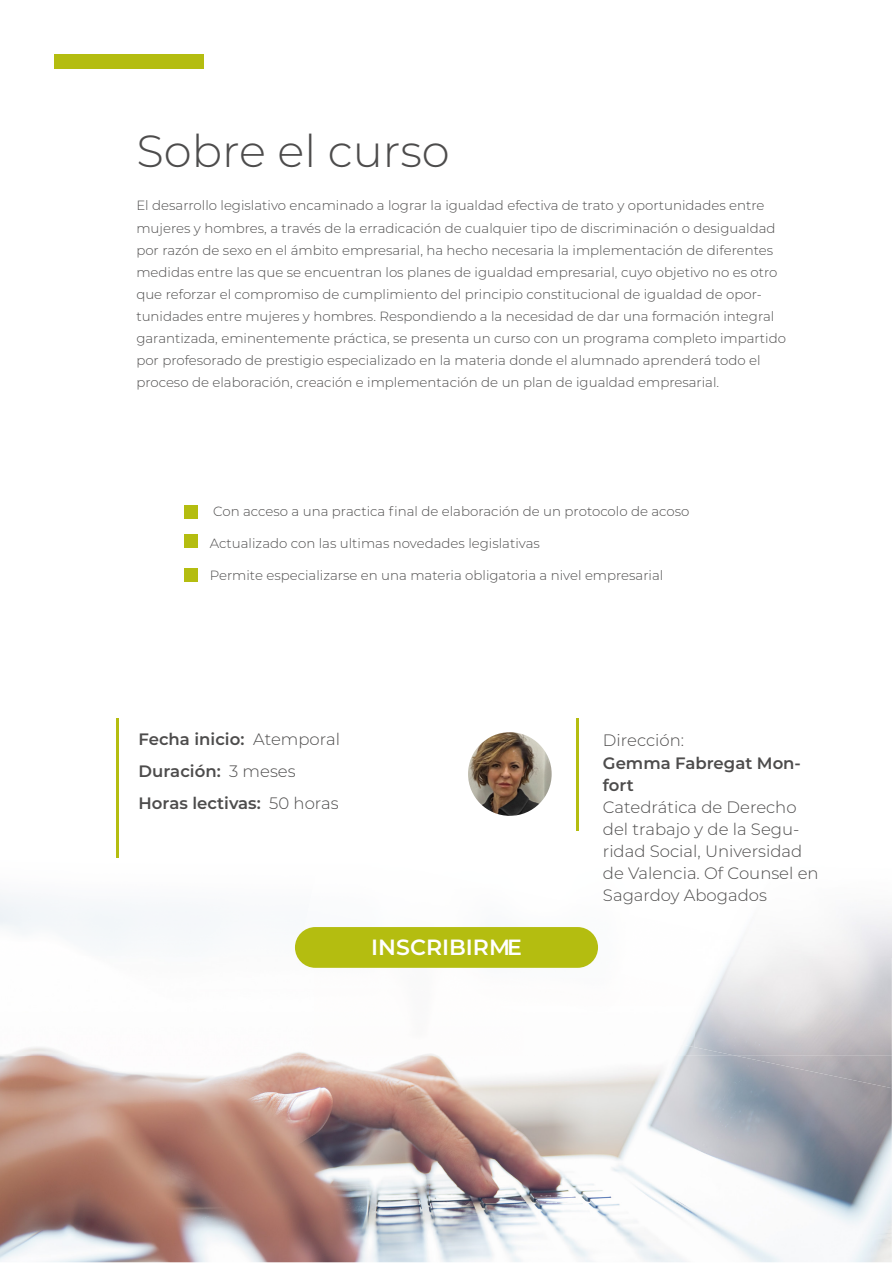
<style>
.page{position:relative;width:893px;height:1263px;background:#fff}
.page>*{position:absolute;margin:0;border:0;box-sizing:border-box;transform-origin:0 0}
.t1{font:300 45px "Montserrat";color:#4d4c4c}
.t2{font:600 22.05px "Montserrat";color:#fff}
.t3{font:300 16.5px/22px "Montserrat";color:#4d4c4c}
.t4{font:600 16.5px/32.1px "Montserrat";color:#4d4c4c}
.t5{font:300 13.35px/22px "Montserrat";color:#4d4c4c}
.s1{font-weight:300}
</style>
<div class="page">
<div style="left:54px;top:54px;width:149px;height:14px;background:#b4bd10"></div>
<div style="left:184px;top:505px;width:14px;height:14px;background:#b4bd10"></div>
<div style="left:184px;top:534px;width:14px;height:13px;background:#b4bd10"></div>
<div style="left:184px;top:568px;width:14px;height:13px;background:#b4bd10"></div>
<img style="left:0;top:1055px;width:892px;height:207px">
<img style="left:679px;top:1047px;width:15px;height:8px">
<img style="left:733px;top:1055px;width:159px;height:33px">
<img style="left:694px;top:957px;width:198px;height:98px">
<img style="left:684px;top:1026px;width:10px;height:21px">
<div style="left:295px;top:927px;width:303px;height:41px;background:#b4bd10;border-radius:20px"></div>
<hr style="left:116px;top:718px;width:3px;height:139px;background:#b4bd10">
<hr style="left:576px;top:718px;width:3px;height:112px;background:#b4bd10">
<img style="left:468px;top:732px;width:84px;height:84px;border-radius:42px">
<h1 class="t1" style="left:136px;top:120px;width:315px">Sobre el curso</h1>
<p class="t5" style="left:136px;top:194px;width:651px">El desarrollo legislativo encaminado a lograr la igualdad efectiva de trato y oportunidades entre mujeres y hombres, a través de la erradicación de cualquier tipo de discriminación o desigualdad por razón de sexo en el ámbito empresarial, ha hecho necesaria la implementación de diferentes medidas entre las que se encuentran los planes de igualdad empresarial, cuyo objetivo no es otro que reforzar el compromiso de cumplimiento del principio constitucional de igualdad de opor&shy;tunidades entre mujeres y hombres. Respondiendo a la necesidad de dar una formación integral garantizada, eminentemente práctica, se presenta un curso con un programa completo impartido por profesorado de prestigio especializado en la materia donde el alumnado aprenderá todo el proceso de elaboración, creación e implementación de un plan de igualdad empresarial.</p>
<p class="t5" style="left:213px;top:500px;width:478px">Con acceso a una practica final de elaboración de un protocolo de acoso</p>
<p class="t5" style="left:210px;top:532px;width:332px">Actualizado con las ultimas novedades legislativas</p>
<p class="t5" style="left:210px;top:564px;width:455px">Permite especializarse en una materia obligatoria a nivel empresarial</p>
<p class="t4" style="left:139px;top:722px;width:203px">Fecha inicio: <span class="s1">Atemporal<br></span>Duración: <span class="s1">3 meses<br></span>Horas lectivas: <span class="s1">50 horas</span></p>
<p class="t3" style="left:603px;top:729px;width:83px">Dirección:</p>
<p class="t4" style="left:603px;top:751px;width:199px;line-height:22px">Gemma Fabregat Mon&shy;fort</p>
<p class="t3" style="left:603px;top:795px;width:217px">Catedrática de Derecho del trabajo y de la Segu&shy;ridad Social, Universidad de Valencia. Of Counsel en<br>Sagardoy Abogados</p>
<h2 class="t2" style="left:371px;top:932px;width:152px">INSCRIBIRME</h2>
</div>
